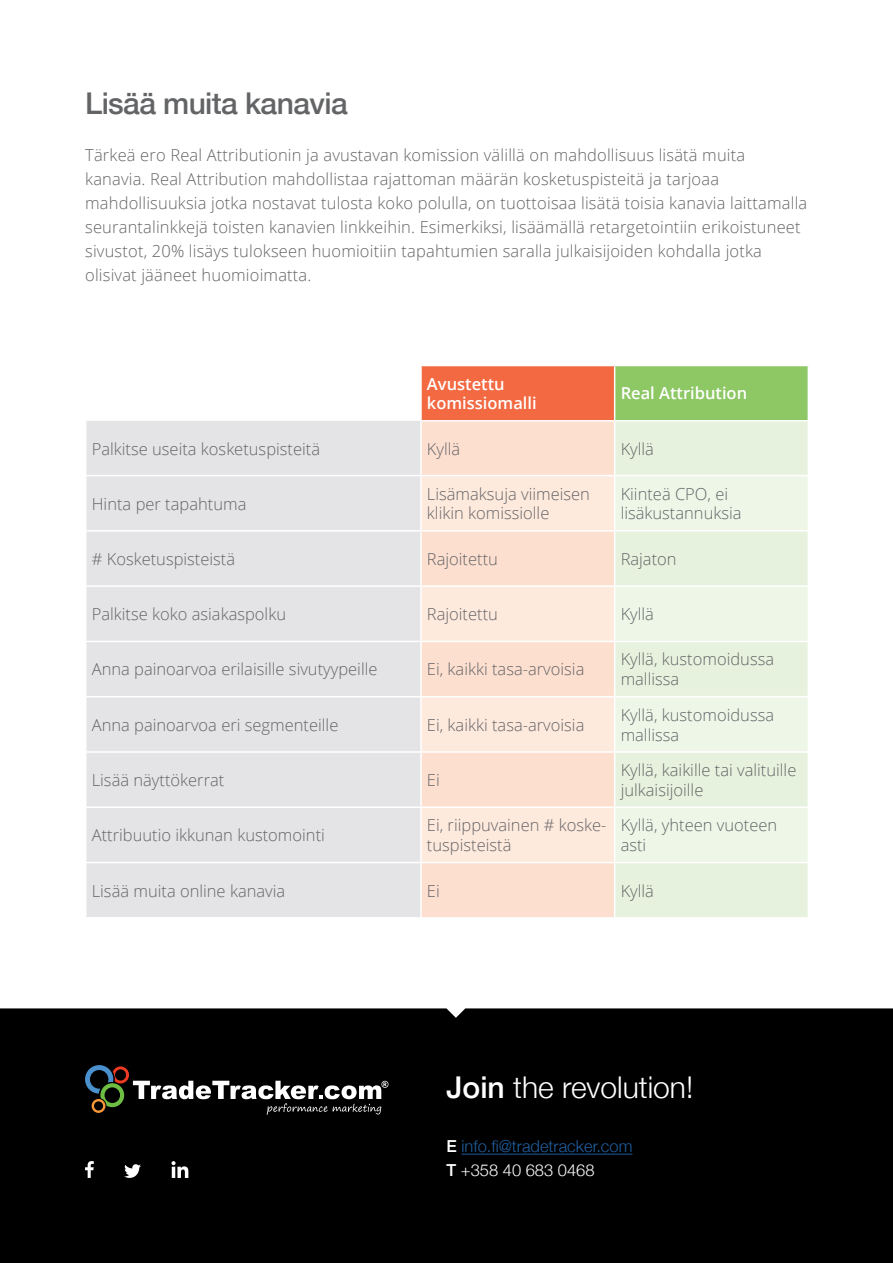
<style>
.page{position:relative;width:893px;height:1263px;background:#fff}
.page>*{position:absolute;margin:0;border:0;box-sizing:border-box;transform-origin:0 0}
.Heading_2{font:300 30px "Helvetica Neue";color:#fff}
.Heading_2-2{font:500 30px "Helvetica Neue";letter-spacing:-.02em;color:#636466}
.Body{font:300 16.5px/19.8px "Open Sans";color:#636466}
.t1{font:600 16.5px/19.8px "Open Sans";color:#fff}
.Heading_3{font:300 16.5px "Helvetica Neue";color:#215e9e}
.Heading_3-2{font:300 16.5px "Helvetica Neue";color:#fff}
.s1{font-weight:500}
.s2{font-weight:500;color:#fff}
</style>
<div class="page">
<div style="left:0;top:1008px;width:893px;height:255px;background:#000"></div>
<svg style="left:85px;top:1065px;width:303px;height:50px;background:#2d2e2c"></svg>
<div style="left:421px;top:365px;width:194px;height:56px;background:#f26942"></div>
<div style="left:615px;top:365px;width:193px;height:56px;background:#8dc865"></div>
<div style="left:87px;top:421px;width:333px;height:496px;background:#e4e4e6"></div>
<div style="left:422px;top:422px;width:192px;height:495px;background:#fddfd0"></div>
<div style="left:615px;top:422px;width:193px;height:495px;background:#e7f2de"></div>
<svg style="left:422px;top:476px;width:192px;height:386px;background:#fde4d7"></svg>
<svg style="left:615px;top:476px;width:193px;height:386px;background:#ebf4e3"></svg>
<hr style="left:85px;top:475px;width:336px;height:1px;background:#fff">
<hr style="left:421px;top:475px;width:194px;height:1px;background:#fff">
<hr style="left:615px;top:475px;width:194px;height:1px;background:#fff">
<hr style="left:85px;top:530px;width:336px;height:2px;background:#fff">
<hr style="left:421px;top:530px;width:194px;height:2px;background:#fff">
<hr style="left:615px;top:530px;width:194px;height:2px;background:#fff">
<hr style="left:85px;top:585px;width:336px;height:2px;background:#fff">
<hr style="left:421px;top:585px;width:194px;height:2px;background:#fff">
<hr style="left:615px;top:585px;width:194px;height:2px;background:#fff">
<hr style="left:85px;top:641px;width:336px;height:1px;background:#fff">
<hr style="left:421px;top:641px;width:194px;height:1px;background:#fff">
<hr style="left:615px;top:641px;width:194px;height:1px;background:#fff">
<hr style="left:85px;top:696px;width:336px;height:1px;background:#fff">
<hr style="left:421px;top:696px;width:194px;height:1px;background:#fff">
<hr style="left:615px;top:696px;width:194px;height:1px;background:#fff">
<hr style="left:85px;top:751px;width:336px;height:2px;background:#fff">
<hr style="left:421px;top:751px;width:194px;height:2px;background:#fff">
<hr style="left:615px;top:751px;width:194px;height:2px;background:#fff">
<hr style="left:85px;top:806px;width:336px;height:2px;background:#fff">
<hr style="left:421px;top:806px;width:194px;height:2px;background:#fff">
<hr style="left:615px;top:806px;width:194px;height:2px;background:#fff">
<hr style="left:85px;top:862px;width:336px;height:1px;background:#fff">
<hr style="left:421px;top:862px;width:194px;height:1px;background:#fff">
<hr style="left:615px;top:862px;width:194px;height:1px;background:#fff">
<hr style="left:420px;top:365px;width:195px;height:1px;background:#fff">
<hr style="left:420px;top:366px;width:2px;height:54px;background:#fff">
<hr style="left:615px;top:365px;width:194px;height:1px;background:#fff">
<hr style="left:614px;top:366px;width:1px;height:54px;background:#fff">
<hr style="left:420px;top:420px;width:195px;height:2px;background:#fff">
<hr style="left:615px;top:420px;width:194px;height:2px;background:#fff">
<hr style="left:461px;top:1154px;width:171px;height:1px;background:#215e9e">
<svg style="left:85px;top:1161px;width:9px;height:17px"></svg>
<svg style="left:124px;top:1164px;width:17px;height:14px"></svg>
<svg style="left:171px;top:1161px;width:17px;height:17px"></svg>
<p class="Heading_2-2" style="left:85px;top:79px;width:264px">Lisää muita kanavia</p>
<p class="Body" style="left:85px;top:142px;width:724px;line-height:24px">Tärkeä ero Real Attributionin ja avustavan komission välillä on mahdollisuus lisätä muita kanavia. Real Attribution mahdollistaa rajattoman määrän kosketuspisteitä ja tarjoaa mahdollisuuksia jotka nostavat tulosta koko polulla, on tuottoisaa lisätä toisia kanavia laittamalla seurantalinkkejä toisten kanavien linkkeihin. Esimerkiksi, lisäämällä retargetointiin erikoistuneet sivustot, 20% lisäys tulokseen huomioitiin tapahtumien saralla julkaisijoiden kohdalla jotka olisivat jääneet huomioimatta.</p>
<p class="t1" style="left:427px;top:373px;width:111px">Avustettu komissiomalli</p>
<p class="t1" style="left:621px;top:383px;width:128px">Real Attribution</p>
<p class="Body" style="left:92px;top:438px;width:230px">Palkitse useita kosketuspisteitä</p>
<p class="Body" style="left:427px;top:438px;width:35px">Kyllä</p>
<p class="Body" style="left:621px;top:438px;width:35px">Kyllä</p>
<p class="Body" style="left:92px;top:493px;width:156px">Hinta per tapahtuma</p>
<p class="Body" style="left:427px;top:483px;width:164px">Lisämaksuja viimeisen klikin komissiolle</p>
<p class="Body" style="left:621px;top:483px;width:122px">Kiinteä CPO, ei lisäkustannuksia</p>
<p class="Body" style="left:92px;top:548px;width:145px"># Kosketuspisteistä</p>
<p class="Body" style="left:427px;top:548px;width:73px">Rajoitettu</p>
<p class="Body" style="left:621px;top:548px;width:57px">Rajaton</p>
<p class="Body" style="left:92px;top:604px;width:196px">Palkitse koko asiakaspolku</p>
<p class="Body" style="left:427px;top:604px;width:73px">Rajoitettu</p>
<p class="Body" style="left:621px;top:604px;width:35px">Kyllä</p>
<p class="Body" style="left:92px;top:659px;width:287px">Anna painoarvoa erilaisille sivutyypeille</p>
<p class="Body" style="left:427px;top:659px;width:159px">Ei, kaikki tasa-arvoisia</p>
<p class="Body" style="left:621px;top:649px;width:155px">Kyllä, kustomoidussa mallissa</p>
<p class="Body" style="left:92px;top:714px;width:248px">Anna painoarvoa eri segmenteille</p>
<p class="Body" style="left:427px;top:714px;width:159px">Ei, kaikki tasa-arvoisia</p>
<p class="Body" style="left:621px;top:704px;width:155px">Kyllä, kustomoidussa mallissa</p>
<p class="Body" style="left:92px;top:770px;width:134px">Lisää näyttökerrat</p>
<p class="Body" style="left:427px;top:770px;width:14px">Ei</p>
<p class="Body" style="left:621px;top:760px;width:177px">Kyllä, kaikille tai valituille julkaisijoille</p>
<p class="Body" style="left:92px;top:825px;width:235px">Attribuutio ikkunan kustomointi</p>
<p class="Body" style="left:427px;top:815px;width:181px">Ei, riippuvainen # koske&shy;tuspisteistä</p>
<p class="Body" style="left:621px;top:815px;width:158px">Kyllä, yhteen vuoteen asti</p>
<p class="Body" style="left:92px;top:880px;width:195px">Lisää muita online kanavia</p>
<p class="Body" style="left:427px;top:880px;width:14px">Ei</p>
<p class="Body" style="left:621px;top:880px;width:35px">Kyllä</p>
<p class="Heading_2" style="left:446px;top:1063px;width:248px"><span class="s1">Join</span> the revolution!</p>
<p class="Heading_3" style="left:446px;top:1133px;width:187px"><span class="s2">E</span> info.fi@tradetracker.com</p>
<p class="Heading_3-2" style="left:446px;top:1157px;width:150px"><span class="s1">T</span> +358 40 683 0468</p>
</div>
